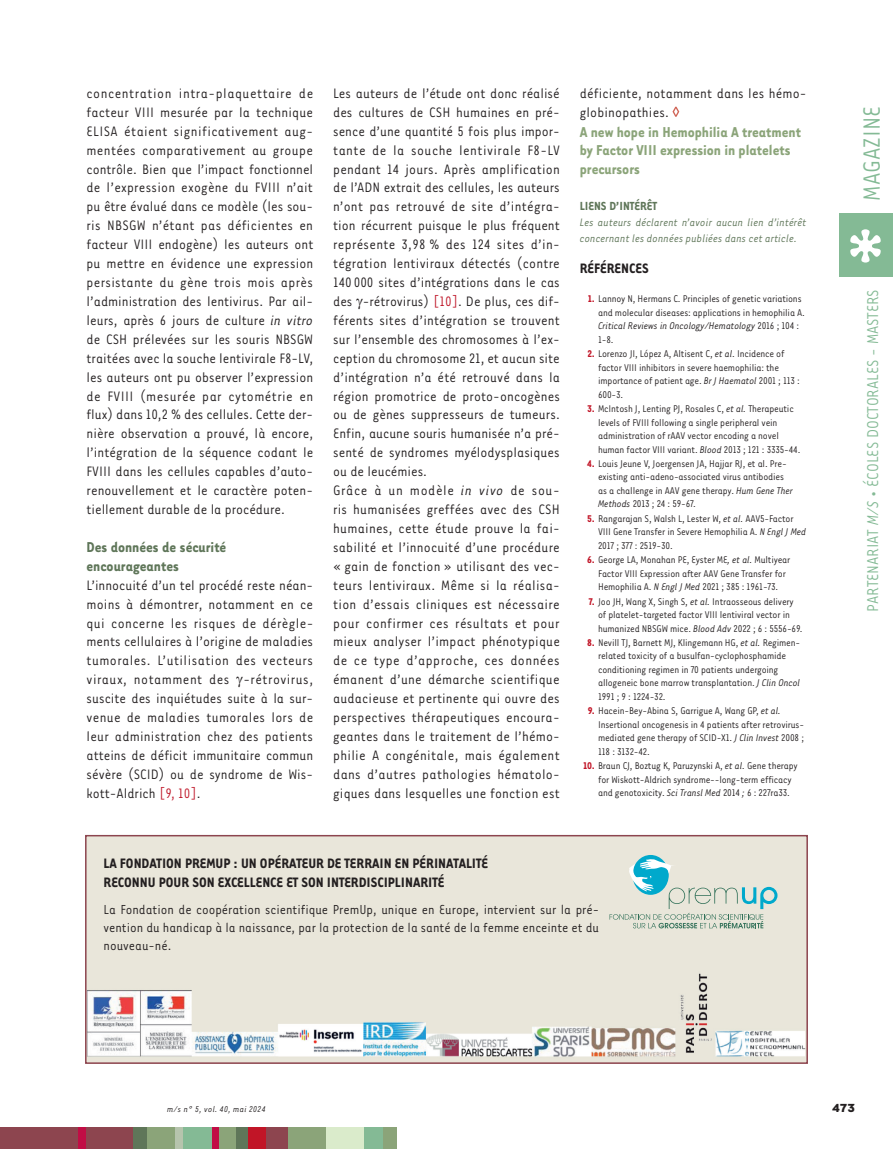
<style>
.page{position:relative;width:893px;height:1149px;background:#fff}
.page>*{position:absolute;margin:0;border:0;box-sizing:border-box;transform-origin:0 0}
.t1{font:27px "Tarzana Nar OT";color:#84ba95}
.t2{font:18px "Tarzana Nar OT";color:#84ba95}
.t3{font:700 16.5px/18.9px "Tarzana Nar OT";color:#8ba479}
.t4{font:700 16.5px/18.9px "Tarzana Nar OT";color:#5f7659}
.t5{font:15.75px/18.9px "Tarzana Nar OT";letter-spacing:.01em;color:#231f20}
.t6{font:700 15.75px/18.9px "Tarzana Nar OT";color:#231f20}
.t7{font:15px/18px "Tarzana Nar OT";color:#231f20;text-align:justify}
.t8{font:700 13.5px "Tarzana Nar OT";color:#5f7659}
.t9{font:700 13.5px "Tarzana Wide OT";color:#231f20}
.t10{font:italic 12.45px/15.9px "Tarzana Nar OT";color:#5f7659}
.t11{font:11.25px/13.5px "Tarzana Nar OT";letter-spacing:-.015em;color:#231f20}
.t12{font:italic 9.75px "Tarzana Nar OT";letter-spacing:.025em;color:#231f20}
.s1{font-style:italic}
.s2{color:#bf182a}
.s3{font-weight:700;color:#c11527}
</style>
<div class="page">
<div style="left:0;top:1127px;width:134px;height:21px;background:#8d454f"></div>
<div style="left:235px;top:1127px;width:13px;height:21px;background:#5f7659"></div>
<div style="left:78px;top:1127px;width:7px;height:21px;background:#c10d45"></div>
<div style="left:133px;top:1127px;width:22px;height:21px;background:#5f7659"></div>
<div style="left:147px;top:1127px;width:29px;height:21px;background:#8ba479"></div>
<div style="left:175px;top:1127px;width:8px;height:21px;background:#b6c4ad"></div>
<div style="left:183px;top:1127px;width:30px;height:21px;background:#84ba95"></div>
<div style="left:217px;top:1127px;width:19px;height:21px;background:#8ba479"></div>
<div style="left:213px;top:1127px;width:6px;height:21px;background:#c10d45"></div>
<div style="left:248px;top:1127px;width:27px;height:21px;background:#c11527"></div>
<div style="left:287px;top:1127px;width:39px;height:21px;background:#8ba479"></div>
<div style="left:267px;top:1127px;width:21px;height:21px;background:#8d454f"></div>
<div style="left:326px;top:1127px;width:38px;height:21px;background:#daebcb"></div>
<div style="left:364px;top:1127px;width:20px;height:21px;background:#84ba95"></div>
<div style="left:383px;top:1127px;width:14px;height:21px;background:#8ba479"></div>
<div style="left:840px;top:213px;width:53px;height:63px;background:#84ba95"></div>
<svg style="left:850px;top:229px;width:31px;height:33px"></svg>
<svg style="left:672px;top:107px;width:7px;height:10px"></svg>
<img style="left:88px;top:837px;width:717px;height:223px">
<div style="left:85px;top:834px;width:723px;height:229px;border:2px solid #8d454f"></div>
<svg style="left:632px;top:854px;width:37px;height:40px"></svg>
<svg style="left:609px;top:858px;width:168px;height:70px;background:#cadad2"></svg>
<p class="t5" style="left:87px;top:83px;width:228px;text-align:justify">concentration intra-plaquettaire de facteur VIII mesurée par la technique ELISA étaient significativement aug&shy;mentées comparativement au groupe contrôle. Bien que l’impact fonctionnel de l’expression exogène du FVIII n’ait pu être évalué dans ce modèle (les sou&shy;ris NBSGW n’étant pas déficientes en facteur VIII endogène) les auteurs ont pu mettre en évidence une expression persistante du gène trois mois après l’administration des lentivirus. Par ail&shy;leurs, après 6 jours de culture <span class="s1">in vitro </span>de CSH prélevées sur les souris NBSGW traitées avec la souche lentivirale F8-LV, les auteurs ont pu observer l’expression de FVIII (mesurée par cytométrie en flux) dans 10,2 % des cellules. Cette der&shy;nière observation a prouvé, là encore, l’intégration de la séquence codant le FVIII dans les cellules capables d’auto&shy;renouvellement et le caractère poten&shy;tiellement durable de la procédure.</p>
<p class="t4" style="left:87px;top:536px;width:141px">Des données de sécurité encourageantes</p>
<p class="t5" style="left:87px;top:574px;width:228px;text-align:justify">L’innocuité d’un tel procédé reste néan&shy;moins à démontrer, notamment en ce qui concerne les risques de dérègle&shy;ments cellulaires à l’origine de maladies tumorales. L’utilisation des vecteurs viraux, notamment des -rétrovirus, suscite des inquiétudes suite à la sur&shy;venue de maladies tumorales lors de leur administration chez des patients atteins de déficit immunitaire commun sévère (SCID) ou de syndrome de Wis&shy;kott-Aldrich <span class="s2">[9, 10]</span>.</p>
<p class="t5" style="left:333px;top:83px;width:228px">Les auteurs de l’étude ont donc réalisé des cultures de CSH humaines en pré&shy;sence d’une quantité 5 fois plus impor&shy;tante de la souche lentivirale F8-LV pendant 14 jours. Après amplification de l’ADN extrait des cellules, les auteurs n’ont pas retrouvé de site d’intégra&shy;tion récurrent puisque le plus fréquent représente 3,98 % des 124 sites d’in&shy;tégration lentiviraux détectés (contre 140 000 sites d’intégrations dans le cas des -rétrovirus) <span class="s2">[10]</span>. De plus, ces dif&shy;férents sites d’intégration se trouvent sur l’ensemble des chromosomes à l’ex&shy;ception du chromosome 21, et aucun site d’intégration n’a été retrouvé dans la région promotrice de proto-oncogènes ou de gènes suppresseurs de tumeurs.<br>Enfin, aucune souris humanisée n’a pré&shy;senté de syndromes myélodysplasiques ou de leucémies.<br>Grâce à un modèle <span class="s1">in vivo</span> de sou&shy;ris humanisées greffées avec des CSH humaines, cette étude prouve la fai&shy;sabilité et l’innocuité d’une procédure « gain de fonction » utilisant des vec&shy;teurs lentiviraux. Même si la réalisa&shy;tion d’essais cliniques est nécessaire pour confirmer ces résultats et pour mieux analyser l’impact phénotypique de ce type d’approche, ces données émanent d’une démarche scientifique audacieuse et pertinente qui ouvre des perspectives thérapeutiques encoura&shy;geantes dans le traitement de l’hémo&shy;philie A congénitale, mais également dans d’autres pathologies hématolo&shy;giques dans lesquelles une fonction est</p>
<p class="t5" style="left:580px;top:83px;width:228px">déficiente, notamment dans les hémo&shy;globinopathies.</p>
<p class="t3" style="left:580px;top:121px;width:223px">A new hope in Hemophilia A treatment by Factor VIII expression in platelets precursors</p>
<p class="t8" style="left:580px;top:197px;width:79px">LIENS D’INTÉRÊT</p>
<p class="t10" style="left:580px;top:214px;width:228px">Les auteurs déclarent n’avoir aucun lien d’intérêt concernant les données publiées dans cet article.</p>
<p class="t6" style="left:580px;top:258px;width:70px">RÉFÉRENCES</p>
<p class="t11" style="left:598px;top:292px;width:208px;text-indent:-10px"><span class="s3">1.</span> Lannoy N, Hermans C. Principles of genetic variations and molecular diseases: applications in hemophilia A.<br><span class="s1">Critical Reviews in Oncology/Hematology</span> 2016 ; 104 :<br>1-8.</p>
<p class="t11" style="left:598px;top:346px;width:203px;text-indent:-11px"><span class="s3">2.</span> Lorenzo JI, López A, Altisent C, <span class="s1">et al</span>. Incidence of factor VIII inhibitors in severe haemophilia: the importance of patient age. <span class="s1">Br J Haematol</span> 2001 ; 113 :<br>600-3.</p>
<p class="t11" style="left:598px;top:401px;width:204px;text-indent:-11px"><span class="s3">3.</span> McIntosh J, Lenting PJ, Rosales C, <span class="s1">et al.</span> Therapeutic levels of FVIII following a single peripheral vein administration of rAAV vector encoding a novel human factor VIII variant. <span class="s1">Blood</span> 2013 ; 121 : 3335-44.</p>
<p class="t11" style="left:598px;top:456px;width:196px;text-indent:-11px"><span class="s3">4.</span> Louis Jeune V, Joergensen JA, Hajjar RJ, et al. Pre&shy;existing anti-adeno-associated virus antibodies as a challenge in AAV gene therapy. <span class="s1">Hum Gene Ther Methods</span> 2013 ; 24 : 59-67.</p>
<p class="t11" style="left:598px;top:511px;width:210px;text-indent:-11px"><span class="s3">5.</span> Rangarajan S, Walsh L, Lester W, <span class="s1">et al.</span> AAV5-Factor<br>VIII Gene Transfer in Severe Hemophilia A. <span class="s1">N Engl J Med<br></span>2017 ; 377 : 2519-30.</p>
<p class="t11" style="left:587px;top:552px;width:205px;text-align:center"><span class="s3">6.</span> George LA, Monahan PE, Eyster ME<span class="s1">, et al.</span> Multiyear<br>Factor VIII Expression after AAV Gene Transfer for<br>Hemophilia A. <span class="s1">N Engl J Med</span> 2021 ; 385 : 1961-73.</p>
<p class="t11" style="left:598px;top:593px;width:206px;text-indent:-9px"><span class="s3">7.</span> Joo JH, Wang X, Singh S, <span class="s1">et al.</span> Intraosseous delivery of platelet-targeted factor VIII lentiviral vector in humanized NBSGW mice. <span class="s1">Blood Adv</span> 2022 ; 6 : 5556-69.</p>
<p class="t11" style="left:598px;top:635px;width:204px;text-indent:-11px"><span class="s3">8.</span> Nevill TJ, Barnett MJ, Klingemann HG, <span class="s1">et al.</span> Regimen&shy;related toxicity of a busulfan-cyclophosphamide conditioning regimen in 70 patients undergoing allogeneic bone marrow transplantation. <span class="s1">J Clin Oncol </span>1991 ; 9 : 1224-32.</p>
<p class="t11" style="left:598px;top:703px;width:208px;text-indent:-10px"><span class="s3">9.</span> Hacein-Bey-Abina S, Garrigue A, Wang GP, <span class="s1">et al.<br></span>Insertional oncogenesis in 4 patients after retrovirus&shy;mediated gene therapy of SCID-X1. <span class="s1">J Clin Invest</span> 2008 ; 118 : 3132-42.</p>
<p class="t11" style="left:598px;top:758px;width:201px;text-indent:-15px"><span class="s3">10.</span> Braun CJ, Boztug K, Paruzynski A, <span class="s1">et al.</span> Gene therapy for Wiskott-Aldrich syndrome--long-term efficacy and genotoxicity. <span class="s1">Sci Transl Med</span> 2014 <span class="s1">;</span> 6 : 227ra33.</p>
<p class="t6" style="left:104px;top:852px;width:386px">LA FONDATION PREMUP : UN OPÉRATEUR DE TERRAIN EN PÉRINATALITÉ<br>RECONNU POUR SON EXCELLENCE ET SON INTERDISCIPLINARITÉ</p>
<p class="t7" style="left:104px;top:899px;width:497px">La Fondation de coopération scientifique PremUp, unique en Europe, intervient sur la pré&shy;vention du handicap à la naissance, par la protection de la santé de la femme enceinte et du nouveau-né.</p>
<h1 class="t1" style="left:855px;top:201px;width:96px;rotate:-90deg">MAGAZINE</h1>
<p class="t2" style="left:862px;top:611px;width:323px;rotate:-90deg">PARTENARIAT <span class="s1">M/S</span> • ÉCOLES DOCTORALES - MASTERS</p>
<p class="t12" style="left:167px;top:1102px;width:100px">m/s n° 5, vol. 40, mai 2024</p>
<p class="t9" style="left:832px;top:1098px;width:25px">473</p>
</div>
